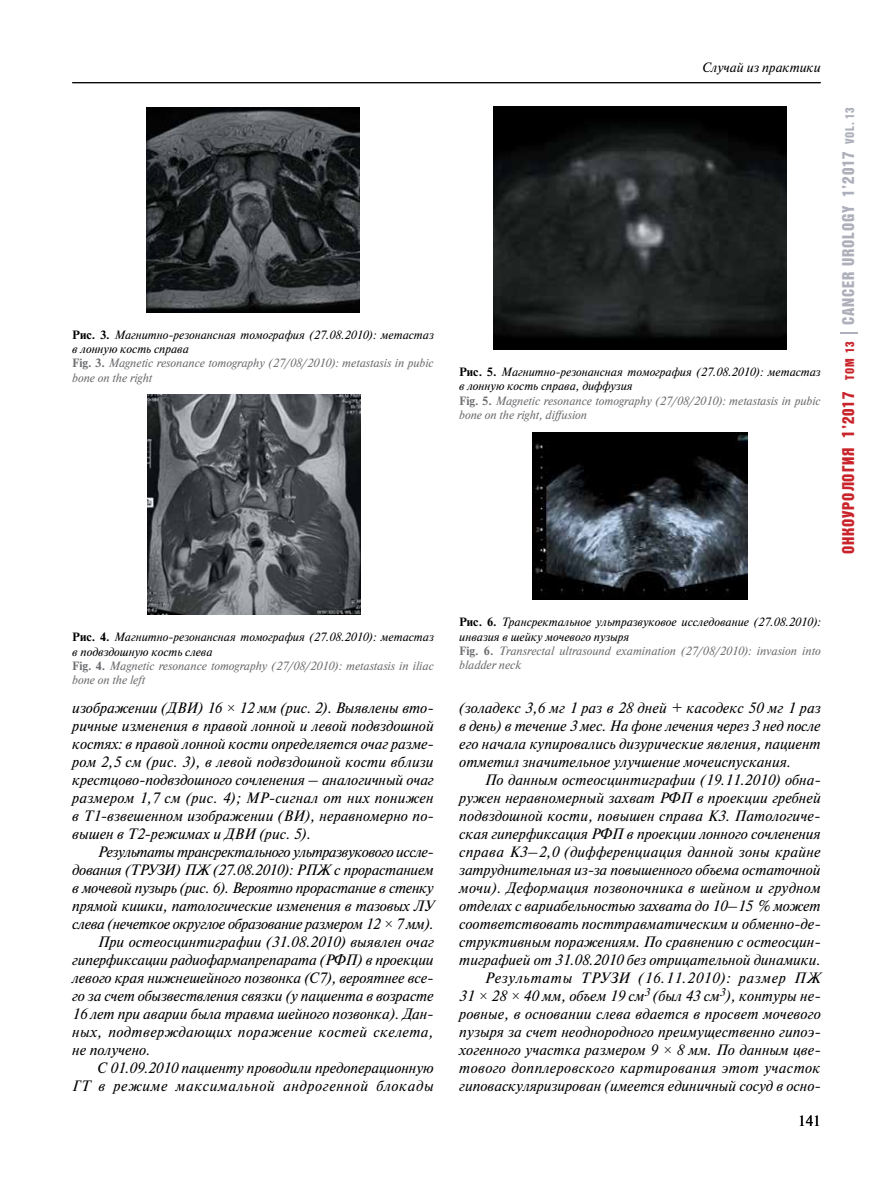
<style>
.page{position:relative;width:893px;height:1191px;background:#fff}
.page>*{position:absolute;margin:0;border:0;box-sizing:border-box;transform-origin:0 0}
.t1{font:16.5px "Bastion Kontrast Alt C";letter-spacing:.05em;color:#adb0ba}
.t2{font:italic 15px/18px "Newton C";color:#000;text-align:justify}
.t3{font:italic 15px "Newton C";letter-spacing:-.02em;color:#000}
.t4{font:italic 15px "Newton C";letter-spacing:-.025em;color:#000}
.t5{font:italic 15px "Newton C";letter-spacing:-.03em;color:#000}
.t6{font:italic 15px "Newton C";letter-spacing:.025em;color:#000}
.t7{font:italic 15px "Newton C";letter-spacing:.045em;color:#000}
.t8{font:15px "Newton C";color:#000}
.t9{font:italic 13.5px "Newton C";color:#000}
.t10{font:italic 12px/14.4px "Newton C";color:#6d6e71}
.t11{font:italic 12px/14.4px "Newton C";color:#000}
.s1{font-weight:700;font-style:normal;color:#000}
.s2{color:#000}
.s3{font-weight:700;font-style:normal}
.s4{color:#c9242b}
.s5{font-size:17.1px;color:#c9242b}
.s6{font-size:12.3px;color:#c9242b}
.s7{font-size:12.3px}
.s8{font-weight:700;font-style:normal;color:#6d6e71}
.s9{color:#6d6e71}
.s10{font-family:"Times New Roman"}
</style>
<div class="page">
<svg style="left:840px;top:332px;width:18px;height:1px"></svg>
<hr style="left:72px;top:82px;width:749px;height:1px;background:#000">
<img style="left:146px;top:107px;width:214px;height:205px">
<img style="left:147px;top:394px;width:213px;height:220px">
<img style="left:494px;top:106px;width:292px;height:243px">
<img style="left:533px;top:433px;width:214px;height:167px">
<p class="t10" style="left:72px;top:327px;width:363px"><span class="s1">Рис. 3.</span> <span class="s2">Магнитно-резонансная томография (27.08.2010): метастаз в лонную кость справа<br></span><span class="s3">Fig. 3.</span> Magnetic resonance tomography (27/08/2010): metastasis in pubic bone on the right</p>
<p class="t9" style="left:703px;top:60px;width:119px">Случай из практики</p>
<p class="t10" style="left:459px;top:365px;width:363px"><span class="s1">Рис. 5.</span> <span class="s2">Магнитно-резонансная томография (27.08.2010): метастаз в лонную кость справа, диффузия<br></span><span class="s3">Fig. 5.</span> Magnetic resonance tomography (27/08/2010): metastasis in pubic bone on the right, diffusion</p>
<p class="t1" style="left:840px;top:554px;width:448px;rotate:-90deg"><span class="s4">ОНКОУРОЛОГИЯ</span> <span class="s5">1</span><span class="s4">’2017</span> <span class="s6">ТОМ 13</span> CANCER UROLOGY 1’2017 <span class="s7">VOL. 13</span></p>
<p class="t11" style="left:72px;top:630px;width:363px"><span class="s3">Рис. 4.</span> Магнитно-резонансная томография (27.08.2010): метастаз в подвздошную кость слева<br><span class="s8">Fig. 4.</span> <span class="s9">Magnetic resonance tomography (27/08/2010): metastasis in iliac bone on the left</span></p>
<p class="t2" style="left:72px;top:699px;width:363px">изображении (ДВИ) 16 <span class="s10">×</span> 12 мм (рис. 2). Выявлены вто&shy;ричные изменения в правой лонной и левой подвздошной костях: в правой лонной кости определяется очаг разме&shy;ром 2,5 см (рис. 3), в левой подвздошной кости вблизи крестцово-подвздошного сочленения – аналогичный очаг размером 1,7 см (рис. 4); МР-сигнал от них понижен в Т1‑взвешенном изображении (ВИ), неравномерно по&shy;вышен в Т2‑режимах и ДВИ (рис. 5).</p>
<p class="t5" style="left:98px;top:843px;width:338px">Результаты трансректального ультразвукового иссле-</p>
<p class="t3" style="left:72px;top:861px;width:363px">дования (ТРУЗИ) ПЖ (27.08.2010): РПЖ с прорастанием</p>
<p class="t3" style="left:72px;top:879px;width:363px">в мочевой пузырь (рис. 6). Вероятно прорастание в стенку</p>
<p class="t2" style="left:72px;top:897px;width:363px">прямой кишки, патологические изменения в тазовых ЛУ</p>
<p class="t4" style="left:72px;top:915px;width:363px">слева (нечеткое округлое образование размером 12 <span class="s10">×</span> 7 мм).</p>
<p class="t2" style="left:98px;top:933px;width:338px">При остеосцинтиграфии (31.08.2010) выявлен очаг</p>
<p class="t2" style="left:72px;top:951px;width:363px">гиперфиксации радиофармапрепарата (РФП) в проекции</p>
<p class="t2" style="left:72px;top:969px;width:363px">левого края нижнешейного позвонка (С7), вероятнее все-</p>
<p class="t2" style="left:72px;top:987px;width:363px">го за счет обызвествления связки (у пациента в возрасте</p>
<p class="t2" style="left:72px;top:1005px;width:363px">16 лет при аварии была травма шейного позвонка). Дан-</p>
<p class="t6" style="left:72px;top:1023px;width:363px">ных, подтверждающих поражение костей скелета,</p>
<p class="t2" style="left:72px;top:1041px;width:80px">не получено.</p>
<p class="t2" style="left:98px;top:1059px;width:337px">С 01.09.2010 пациенту проводили предоперационную</p>
<p class="t7" style="left:72px;top:1077px;width:363px">ГТ в режиме максимальной андрогенной блокады</p>
<p class="t11" style="left:459px;top:615px;width:363px"><span class="s3">Рис. 6.</span> Трансректальное ультразвуковое исследование (27.08.2010): инвазия в шейку мочевого пузыря<br><span class="s8">Fig. 6.</span> <span class="s9">Transrectal ultrasound examination (27/08/2010): invasion into bladder neck</span></p>
<p class="t2" style="left:459px;top:699px;width:363px">(золадекс 3,6 мг 1 раз в 28 дней + касодекс 50 мг 1 раз в день) в течение 3 мес. На фоне лечения через 3 нед после его начала купировались дизурические явления, пациент отметил значительное улучшение мочеиспускания.</p>
<p class="t2" style="left:459px;top:771px;width:363px;text-align:right">По данным остеосцинтиграфии (19.11.2010) обна&shy;ружен неравномерный захват РФП в проекции гребней подвздошной кости, повышен справа К3. Патологиче&shy;ская гиперфиксация РФП в проекции лонного сочленения справа К3–2,0 (дифференциация данной зоны крайне затруднительная из‑за повышенного объема остаточной мочи). Деформация позвоночника в шейном и грудном отделах с вариабельностью захвата до 10–15 % может соответствовать посттравматическим и обменно-де&shy;структивным поражениям. По сравнению с остеосцин&shy;тиграфией от 31.08.2010 без отрицательной динамики.<br>Результаты ТРУЗИ (16.11.2010): размер ПЖ<br>31 <span class="s10">×</span> 28 <span class="s10">×</span> 40 мм, объем 19 см<sup>3</sup> (был 43 см<sup>3</sup>), контуры не&shy;ровные, в основании слева вдается в просвет мочевого пузыря за счет неоднородного преимущественно гипоэ&shy;хогенного участка размером 9 <span class="s10">×</span> 8 мм. По данным цве&shy;тового допплеровского картирования этот участок гиповаскуляризирован (имеется единичный сосуд в осно-</p>
<p class="t8" style="left:798px;top:1113px;width:24px">141</p>
</div>
